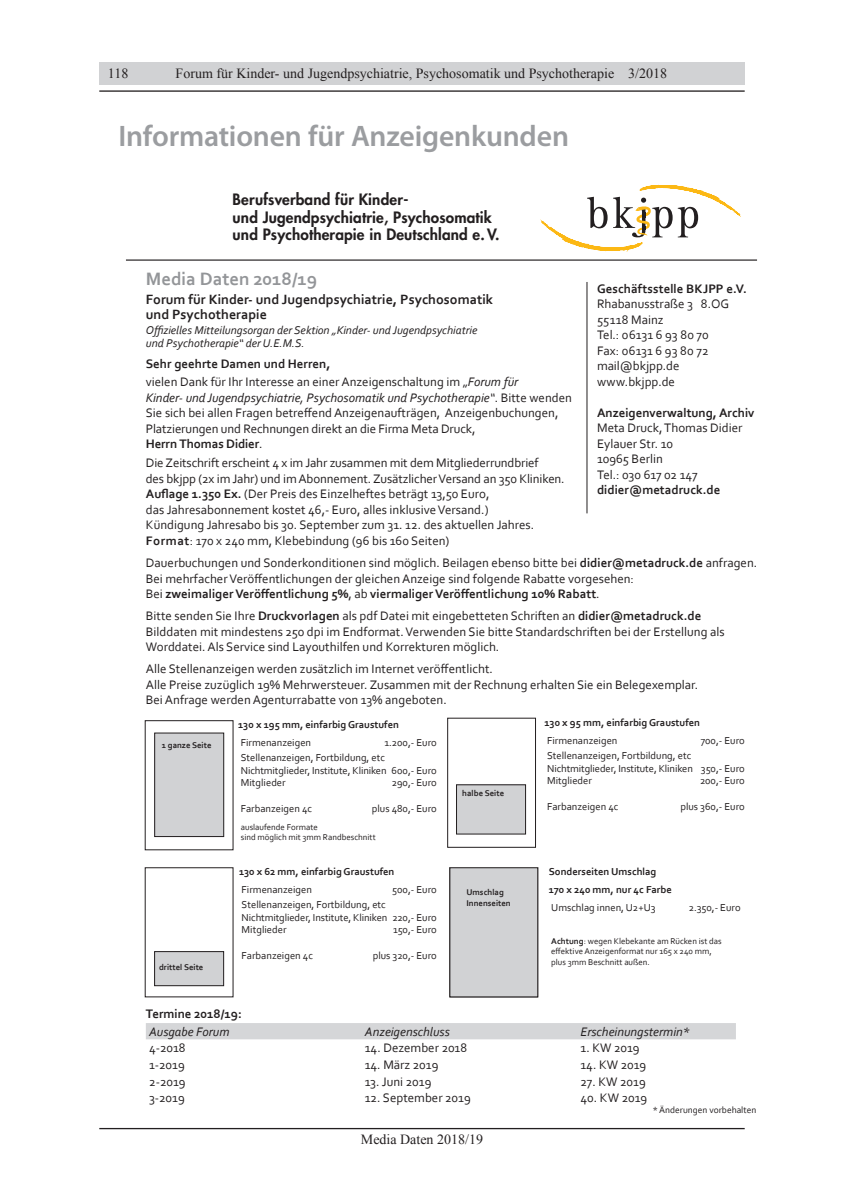
<style>
.page{position:relative;width:844px;height:1191px;background:#fff}
.page>*{position:absolute;margin:0;border:0;box-sizing:border-box;transform-origin:0 0}
.t1{font:600 29.75px "Myriad Pro";letter-spacing:-.005em;color:#9b9da0}
.t2{font:700 18.72px "Corbel";color:#939598}
.t3{font:800 15.22px/17.7px "Futura";letter-spacing:.01em;color:#231f20}
.t4{font:700 14.17px/15.2px "Corbel";color:#231f20}
.t5{font:14px "Times New Roman";color:#231f20}
.t6{font:12.95px/15.6px "Corbel";color:#231f20}
.t7{font:700 12.95px "Corbel";color:#231f20}
.t8{font:italic 12.95px "Corbel";color:#231f20}
.t9{font:italic 11.72px/13px "Corbel";color:#231f20}
.t10{font:10.5px/12.6px "Corbel";color:#231f20}
.t11{font:700 10.5px/17.7px "Corbel";color:#231f20}
.t12{font:9.45px "Corbel";color:#231f20}
.t13{font:8.75px/10.5px "Corbel";color:#231f20}
.t14{font:700 8.75px/10.5px "Corbel";color:#231f20}
.s1{font-weight:700}
.s2{font-style:italic}
</style>
<div class="page">
<div style="left:99px;top:62px;width:645px;height:22px;background:#d1d2d4"></div>
<hr style="left:99px;top:90px;width:645px;height:2px;background:#231f20">
<hr style="left:99px;top:1128px;width:645px;height:1px;background:#231f20">
<svg style="left:540px;top:185px;width:200px;height:66px"></svg>
<hr style="left:126px;top:259px;width:630px;height:2px;background:#231f20">
<div style="left:155px;top:733px;width:69px;height:103px;background:#d1d2d4"></div>
<div style="left:154px;top:733px;width:70px;height:103px;border:1px solid #231f20"></div>
<div style="left:447px;top:718px;width:88px;height:129px;border:1px solid #231f20"></div>
<div style="left:456px;top:785px;width:69px;height:49px;background:#d1d2d4"></div>
<div style="left:456px;top:784px;width:69px;height:50px;border:1px solid #231f20"></div>
<div style="left:154px;top:951px;width:69px;height:34px;background:#d1d2d4"></div>
<div style="left:154px;top:951px;width:70px;height:35px;border:1px solid #231f20"></div>
<div style="left:450px;top:867px;width:87px;height:130px;background:#d1d2d4"></div>
<div style="left:449px;top:867px;width:88px;height:130px;border:1px solid #231f20"></div>
<hr style="left:586px;top:282px;width:1px;height:231px;background:#231f20">
<div style="left:146px;top:1023px;width:589px;height:16px;background:#d5d6d8"></div>
<p class="t5" style="left:108px;top:64px;width:22px">118</p>
<p class="t5" style="left:175px;top:64px;width:493px">Forum für Kinder- und Jugendpsychiatrie, Psychosomatik und Psychotherapie 3/2018</p>
<h1 class="t1" style="left:118px;top:120px;width:452px">Informationen für Anzeigenkunden</h1>
<p class="t3" style="left:232px;top:191px;width:268px">Berufsverband für Kinder-<br>und Jugendpsychiatrie, Psychosomatik und Psychotherapie in Deutschland e.V.</p>
<h2 class="t2" style="left:146px;top:268px;width:173px">Media Daten 2018/19</h2>
<p class="t4" style="left:146px;top:291px;width:349px">Forum für Kinder- und Jugendpsychiatrie, Psychosomatik und Psychotherapie</p>
<p class="t9" style="left:146px;top:323px;width:333px">Offizielles Mitteilungsorgan der Sektion „Kinder- und Jugendpsychiatrie und Psychotherapie“ der U.E.M.S.</p>
<p class="t6" style="left:146px;top:353px;width:374px;line-height:18.9px"><span class="s1">Sehr geehrte Damen und Herren,<br></span>vielen Dank für Ihr Interesse an einer Anzeigenschaltung im „<span class="s2">Forum für</span></p>
<p class="t6" style="left:146px;top:389px;width:427px"><span class="s2">Kinder- und Jugendpsychiatrie, Psychosomatik und Psychotherapie“</span>. Bitte wenden Sie sich bei allen Fragen betreffend Anzeigenaufträgen, Anzeigenbuchungen, Platzierungen und Rechnungen direkt an die Firma Meta Druck,<br><span class="s1">Herrn Thomas Didier</span>.</p>
<p class="t6" style="left:146px;top:455px;width:420px">Die Zeitschrift erscheint 4 x im Jahr zusammen mit dem Mitgliederrundbrief<br>des bkjpp (2x im Jahr) und im Abonnement. Zusätzlicher Versand an 350 Kliniken.<br><span class="s1">Auflage 1.350 Ex.</span> (Der Preis des Einzelheftes beträgt 13,50 Euro,<br>das Jahresabonnement kostet 46,- Euro, alles inklusive Versand.)<br>Kündigung Jahresabo bis 30. September zum 31. 12. des aktuellen Jahres.<br><span class="s1">Format</span>: 170 x 240 mm, Klebebindung (96 bis 160 Seiten)</p>
<p class="t7" style="left:597px;top:280px;width:151px">Geschäftsstelle BKJPP e.V.</p>
<p class="t6" style="left:597px;top:296px;width:134px">Rhabanusstraße 3 8.OG<br>55118 Mainz<br>Tel.: 06131 6 93 80 70<br>Fax: 06131 6 93 80 72 mail@bkjpp.de www.bkjpp.de</p>
<p class="t7" style="left:597px;top:404px;width:159px">Anzeigenverwaltung, Archiv</p>
<p class="t6" style="left:597px;top:420px;width:147px">Meta Druck, Thomas Didier<br>Eylauer Str. 10<br>10965 Berlin<br>Tel.: 030 617 02 147</p>
<p class="t7" style="left:597px;top:482px;width:125px">didier@metadruck.de</p>
<p class="t6" style="left:146px;top:554px;width:612px">Dauerbuchungen und Sonderkonditionen sind möglich. Beilagen ebenso bitte bei <span class="s1">didier@metadruck.de</span> anfragen.<br>Bei mehrfacher Veröffentlichungen der gleichen Anzeige sind folgende Rabatte vorgesehen:<br>Bei <span class="s1">zweimaliger Veröffentlichung 5%</span>, ab <span class="s1">viermaliger Veröffentlichung 10% Rabatt</span>.</p>
<p class="t6" style="left:146px;top:608px;width:580px">Bitte senden Sie Ihre <span class="s1">Druckvorlagen</span> als pdf Datei mit eingebetteten Schriften an <span class="s1">didier@metadruck.de<br></span>Bilddaten mit mindestens 250 dpi im Endformat. Verwenden Sie bitte Standardschriften bei der Erstellung als<br>Worddatei. Als Service sind Layouthilfen und Korrekturen möglich.</p>
<p class="t6" style="left:146px;top:661px;width:554px">Alle Stellenanzeigen werden zusätzlich im Internet veröffentlicht.<br>Alle Preise zuzüglich 19% Mehrwersteuer. Zusammen mit der Rechnung erhalten Sie ein Belegexemplar.<br>Bei Anfrage werden Agenturrabatte von 13% angeboten.</p>
<p class="t14" style="left:162px;top:739px;width:51px">1 ganze Seite</p>
<p class="t14" style="left:159px;top:961px;width:46px">drittel Seite</p>
<p class="t11" style="left:238px;top:715px;width:162px">130 x 195 mm, einfarbig Graustufen</p>
<p class="t10" style="left:241px;top:736px;width:72px">Firmenanzeigen</p>
<p class="t10" style="left:241px;top:734px;width:197px;line-height:15px;text-indent:144px">1.200,- Euro<br>Stellenanzeigen, Fortbildung, etc</p>
<p class="t10" style="left:241px;top:763px;width:197px">Nichtmitglieder, Institute, Kliniken 600,- Euro<br>Mitglieder</p>
<p class="t10" style="left:391px;top:776px;width:47px">290,- Euro</p>
<p class="t10" style="left:241px;top:801px;width:73px">Farbanzeigen 4c</p>
<p class="t10" style="left:372px;top:801px;width:66px">plus 480,- Euro</p>
<p class="t13" style="left:241px;top:821px;width:136px">auslaufende Formate<br>sind möglich mit 3mm Randbeschnitt</p>
<p class="t11" style="left:239px;top:863px;width:157px">130 x 62 mm, einfarbig Graustufen</p>
<p class="t10" style="left:241px;top:883px;width:72px">Firmenanzeigen</p>
<p class="t10" style="left:392px;top:883px;width:46px">500,- Euro</p>
<p class="t10" style="left:241px;top:898px;width:197px">Stellenanzeigen, Fortbildung, etc<br>Nichtmitglieder, Institute, Kliniken 220,- Euro<br>Mitglieder</p>
<p class="t10" style="left:393px;top:923px;width:45px">150,- Euro</p>
<p class="t10" style="left:241px;top:948px;width:73px">Farbanzeigen 4c</p>
<p class="t10" style="left:372px;top:948px;width:66px">plus 320,- Euro</p>
<p class="t14" style="left:462px;top:788px;width:43px">halbe Seite</p>
<p class="t14" style="left:466px;top:886px;width:46px">Umschlag<br>Innenseiten</p>
<p class="t11" style="left:544px;top:713px;width:157px">130 x 95 mm, einfarbig Graustufen</p>
<p class="t10" style="left:547px;top:734px;width:72px">Firmenanzeigen</p>
<p class="t10" style="left:700px;top:734px;width:46px">700,- Euro</p>
<p class="t10" style="left:547px;top:749px;width:199px">Stellenanzeigen, Fortbildung, etc<br>Nichtmitglieder, Institute, Kliniken 350,- Euro<br>Mitglieder</p>
<p class="t10" style="left:699px;top:774px;width:46px">200,- Euro</p>
<p class="t10" style="left:547px;top:799px;width:73px">Farbanzeigen 4c</p>
<p class="t10" style="left:680px;top:799px;width:66px">plus 360,- Euro</p>
<p class="t11" style="left:548px;top:863px;width:125px">Sonderseiten Umschlag<br>170 x 240 mm, nur 4c Farbe</p>
<p class="t10" style="left:551px;top:900px;width:106px">Umschlag innen, U2+U3</p>
<p class="t10" style="left:688px;top:900px;width:54px">2.350,- Euro</p>
<p class="t13" style="left:551px;top:935px;width:172px"><span class="s1">Achtung</span>: wegen Klebekante am Rücken ist das effektive Anzeigenformat nur 165 x 240 mm, plus 3mm Beschnitt außen.</p>
<p class="t7" style="left:146px;top:1006px;width:97px">Termine 2018/19:</p>
<p class="t8" style="left:149px;top:1023px;width:82px">Ausgabe Forum</p>
<p class="t8" style="left:365px;top:1023px;width:86px">Anzeigenschluss</p>
<p class="t8" style="left:580px;top:1023px;width:111px">Erscheinungstermin*</p>
<p class="t6" style="left:149px;top:1039px;width:38px">4-2018</p>
<p class="t6" style="left:365px;top:1039px;width:104px">14. Dezember 2018</p>
<p class="t6" style="left:580px;top:1039px;width:61px">1. KW 2019</p>
<p class="t6" style="left:149px;top:1056px;width:37px">1-2019</p>
<p class="t6" style="left:365px;top:1056px;width:75px">14. März 2019</p>
<p class="t6" style="left:580px;top:1056px;width:67px">14. KW 2019</p>
<p class="t6" style="left:149px;top:1073px;width:38px">2-2019</p>
<p class="t6" style="left:365px;top:1073px;width:68px">13. Juni 2019</p>
<p class="t6" style="left:580px;top:1073px;width:67px">27. KW 2019</p>
<p class="t6" style="left:149px;top:1089px;width:37px">3-2019</p>
<p class="t6" style="left:365px;top:1089px;width:107px">12. September 2019</p>
<p class="t6" style="left:580px;top:1089px;width:68px">40. KW 2019</p>
<p class="t12" style="left:652px;top:1103px;width:105px">* Änderungen vorbehalten</p>
<p class="t5" style="left:361px;top:1130px;width:124px">Media Daten 2018/19</p>
</div>
